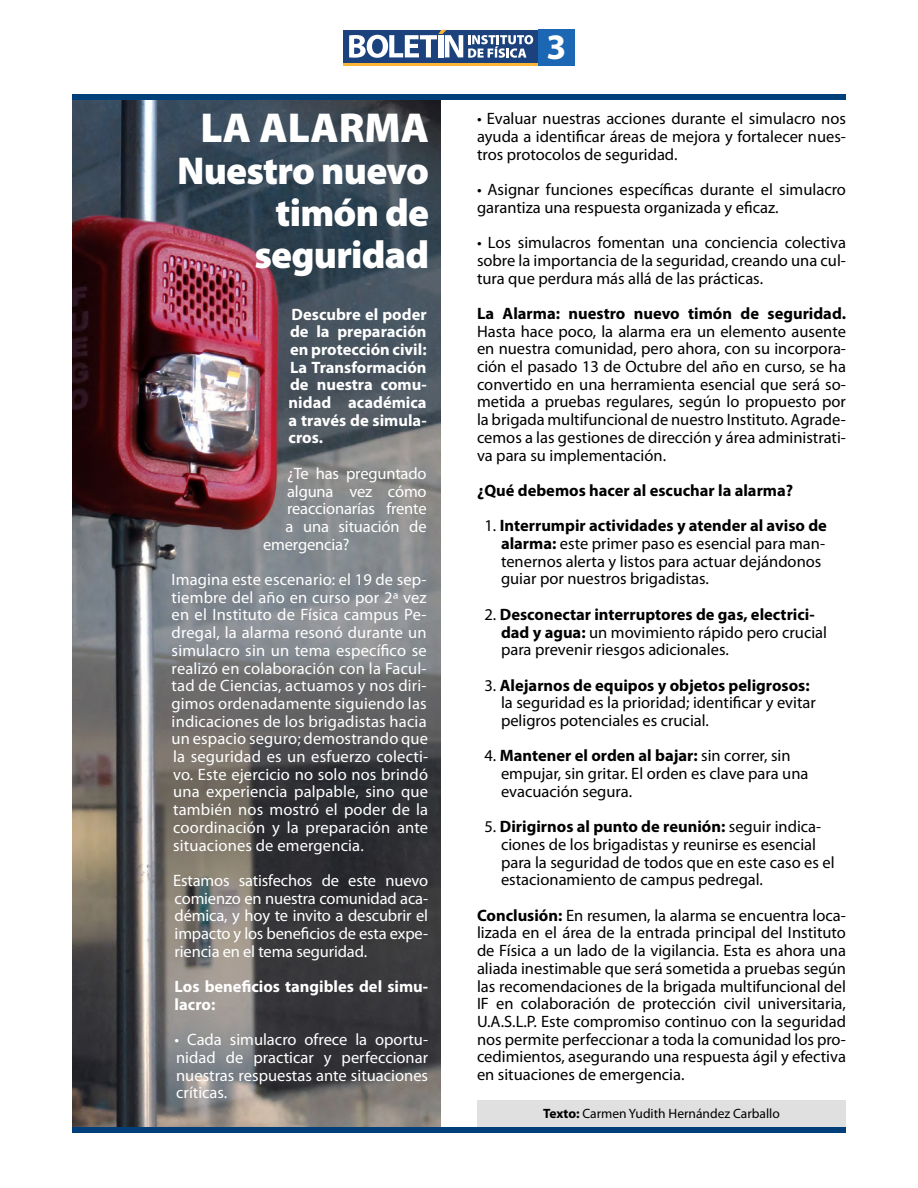
<style>
.page{position:relative;width:918px;height:1188px;background:#fff}
.page>*{position:absolute;margin:0;border:0;box-sizing:border-box;transform-origin:0 0}
.t1{font:900 42px "Myriad Pro";color:#fff}
.t2{font:900 39px/42px "Myriad Pro";letter-spacing:-.02em;color:#fff;text-align:right}
.t3{font:700 36px "Myriad Pro";color:#fff}
.t4{font:16.5px/17.7px "Myriad Pro";color:#000}
.t5{font:16.5px/17.7px "Myriad Pro";letter-spacing:-.01em;color:#fff;text-align:justify}
.t6{font:700 16.5px/17.7px "Myriad Pro";color:#fff;text-align:justify}
.t7{font:700 16.5px "Myriad Pro";color:#000}
.t8{font:13.5px "Myriad Pro";color:#000}
.s1{font-weight:700}
</style>
<div class="page">
<hr style="left:344px;top:63px;width:194px;height:3px;background:#fdb536">
<div style="left:344px;top:30px;width:194px;height:33px;background:#1c427d"></div>
<svg style="left:349px;top:30px;width:184px;height:28px"></svg>
<div style="left:538px;top:30px;width:36px;height:36px;background:#1b67b3"></div>
<img style="left:72px;top:100px;width:369px;height:1027px">
<div style="left:72px;top:94px;width:774px;height:6px;background:#00407a"></div>
<div style="left:72px;top:1127px;width:774px;height:5px;background:#00407a"></div>
<div style="left:477px;top:1100px;width:369px;height:27px;background:#e0e0e0"></div>
<h1 class="t1" style="left:200px;top:104px;width:230px">LA ALARMA</h1>
<h2 class="t2" style="left:177px;top:150px;width:254px">Nuestro nuevo timón de seguridad</h2>
<p class="t6" style="left:289px;top:305px;width:140px">Descubre el poder de la preparación en protección civil:<br>La Transformación de nuestra comu&shy;nidad académica a través de simula&shy;cros.</p>
<p class="t5" style="left:287px;top:465px;width:141px">¿Te has preguntado</p>
<p class="t5" style="left:287px;top:483px;width:141px">alguna vez cómo</p>
<p class="t5" style="left:287px;top:500px;width:141px">reaccionarías frente</p>
<p class="t5" style="left:286px;top:518px;width:142px">a una situación de</p>
<p class="t5" style="left:263px;top:536px;width:88px">emergencia?</p>
<p class="t5" style="left:172px;top:571px;width:258px">Imagina este escenario: el 19 de sep&shy;tiembre del año en curso por 2ª vez en el Instituto de Física campus Pe&shy;dregal, la alarma resonó durante un simulacro sin un tema específico se realizó en colaboración con la Facul&shy;tad de Ciencias, actuamos y nos diri&shy;gimos ordenadamente siguiendo las indicaciones de los brigadistas hacia un espacio seguro; demostrando que la seguridad es un esfuerzo colecti&shy;vo. Este ejercicio no solo nos brindó una experiencia palpable, sino que también nos mostró el poder de la coordinación y la preparación ante situaciones de emergencia.</p>
<p class="t5" style="left:173px;top:872px;width:257px">Estamos satisfechos de este nuevo comienzo en nuestra comunidad aca&shy;démica, y hoy te invito a descubrir el impacto y los beneficios de esta expe&shy;riencia en el tema seguridad.</p>
<p class="t6" style="left:175px;top:978px;width:255px">Los beneficios tangibles del simu&shy;lacro:</p>
<p class="t5" style="left:175px;top:1031px;width:255px">• Cada simulacro ofrece la oportu&shy;nidad de practicar y perfeccionar nuestras respuestas ante situaciones críticas.</p>
<h3 class="t3" style="left:547px;top:26px;width:21px">3</h3>
<p class="t4" style="left:477px;top:110px;width:371px;text-align:justify">• Evaluar nuestras acciones durante el simulacro nos ayuda a identificar áreas de mejora y fortalecer nues&shy;tros protocolos de seguridad.</p>
<p class="t4" style="left:477px;top:181px;width:371px">• Asignar funciones específicas durante el simulacro garantiza una respuesta organizada y eficaz.</p>
<p class="t4" style="left:477px;top:234px;width:371px;text-align:justify">• Los simulacros fomentan una conciencia colectiva sobre la importancia de la seguridad, creando una cul&shy;tura que perdura más allá de las prácticas.</p>
<p class="t7" style="left:477px;top:304px;width:370px">La Alarma: nuestro nuevo timón de seguridad.</p>
<p class="t4" style="left:477px;top:323px;width:371px;text-align:justify">Hasta hace poco, la alarma era un elemento ausente en nuestra comunidad, pero ahora, con su incorpora&shy;ción el pasado 13 de Octubre del año en curso, se ha convertido en una herramienta esencial que será so&shy;metida a pruebas regulares, según lo propuesto por la brigada multifuncional de nuestro Instituto. Agrade&shy;cemos a las gestiones de dirección y área administrati&shy;va para su implementación.</p>
<p class="t7" style="left:477px;top:481px;width:318px">¿Qué debemos hacer al escuchar la alarma?</p>
<p class="t4" style="left:501px;top:517px;width:327px;text-indent:-16px">1. <span class="s1">Interrumpir actividades y atender al aviso de alarma:</span> este primer paso es esencial para man&shy;tenernos alerta y listos para actuar dejándonos guiar por nuestros brigadistas.</p>
<p class="t4" style="left:501px;top:606px;width:328px;text-indent:-16px">2. <span class="s1">Desconectar interruptores de gas, electrici&shy;dad y agua:</span> un movimiento rápido pero crucial para prevenir riesgos adicionales.</p>
<p class="t4" style="left:501px;top:677px;width:316px;text-indent:-16px">3. <span class="s1">Alejarnos de equipos y objetos peligrosos: </span>la seguridad es la prioridad; identificar y evitar peligros potenciales es crucial.</p>
<p class="t4" style="left:501px;top:747px;width:309px;text-indent:-16px">4. <span class="s1">Mantener el orden al bajar:</span> sin correr, sin empujar, sin gritar. El orden es clave para una evacuación segura.</p>
<p class="t4" style="left:501px;top:818px;width:335px;text-indent:-16px">5. <span class="s1">Dirigirnos al punto de reunión:</span> seguir indica&shy;ciones de los brigadistas y reunirse es esencial para la seguridad de todos que en este caso es el estacionamiento de campus pedregal.</p>
<p class="t4" style="left:477px;top:907px;width:371px;text-align:justify"><span class="s1">Conclusión:</span> En resumen, la alarma se encuentra loca&shy;lizada en el área de la entrada principal del Instituto de Física a un lado de la vigilancia. Esta es ahora una aliada inestimable que será sometida a pruebas según las recomendaciones de la brigada multifuncional del IF en colaboración de protección civil universitaria, U.A.S.L.P. Este compromiso continuo con la seguridad nos permite perfeccionar a toda la comunidad los pro&shy;cedimientos, asegurando una respuesta ágil y efectiva en situaciones de emergencia.</p>
<p class="t8" style="left:543px;top:1106px;width:238px"><span class="s1">Texto:</span> Carmen Yudith Hernández Carballo</p>
</div>
